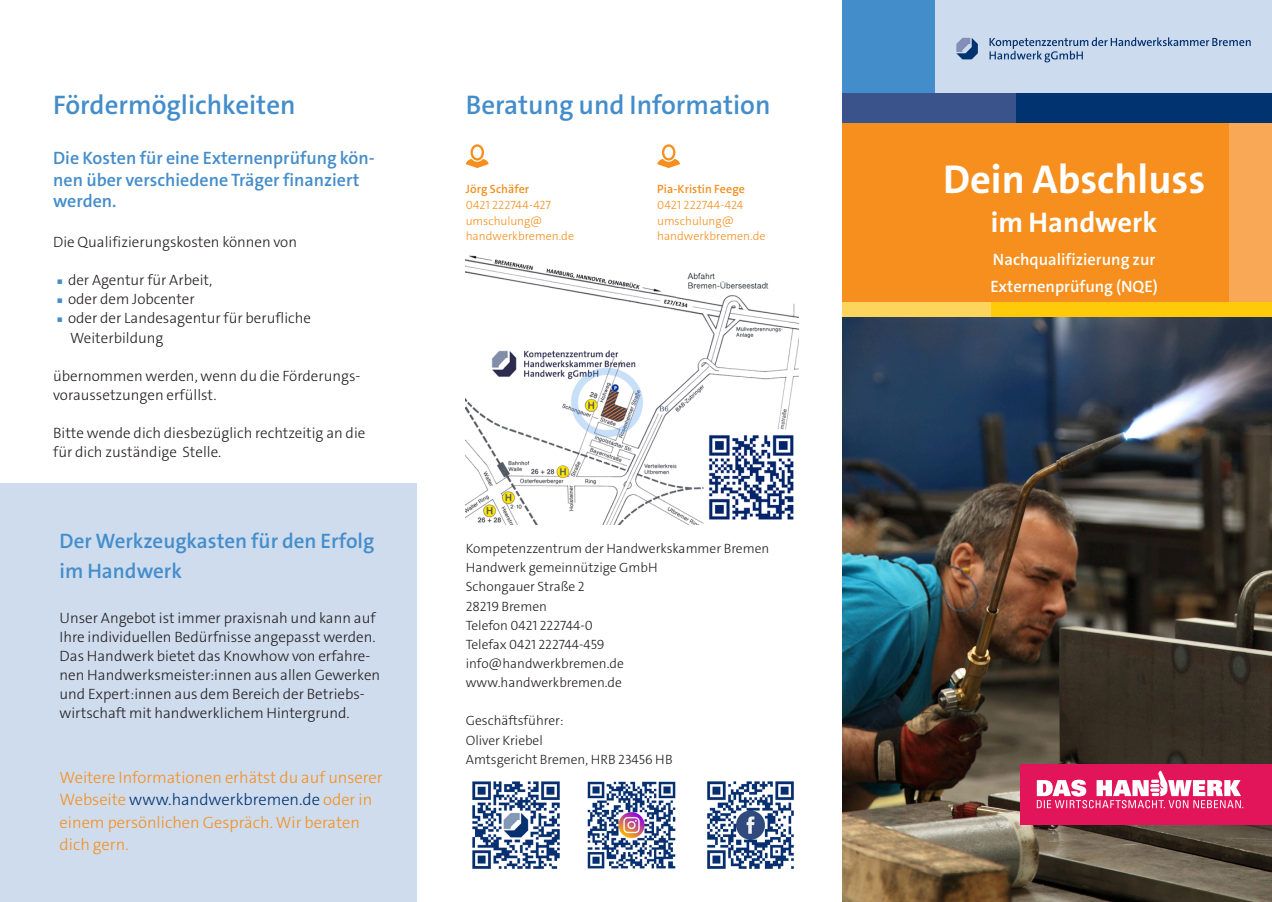
<style>
.page{position:relative;width:1272px;height:902px;background:#fff}
.page>*{position:absolute;margin:0;border:0;box-sizing:border-box;transform-origin:0 0}
.DIN_lang_Titel_24pt{font:700 40.5px "The Sans C4 s";color:#fff}
.DIN_lang_Untertitel_12pt{font:700 28.5px "The Sans C4 s";color:#fff}
.DIN_lang_Überschrift_18pt{font:600 27px "The Sans C4 s";color:#448dcb}
.DIN_lang_Überschrift_12pt{font:600 21px "The Sans C4 s";color:#448dcb}
.DIN_lang_Überschrift_12pt-2{font:600 18px/21.6px "The Sans C4 s";color:#448dcb}
.DIN_lang_Zitat_herausgestellt_11pt{font:300 16.5px/22.5px "The Sans C4 s";color:#f68f1e}
.DIN_lang_Untertitel_12pt-2{font:600 16.5px/27px "The Sans C4 s";color:#fff}
.DIN_lang_Überschrift_12pt-3{font:300 15px/19.2px "The Sans C4 s";color:#231f20}
.DIN_lang_Fließtext_Flattersatz_9pt{font:300 15px/19.2px "The Sans C4 s";color:#231f20}
.DIN_lang_Fließtext_Flattersatz_9pt-2{font:300 13.5px "The Sans C4 s";color:#231f20}
.DIN_lang_Marginaltext_7_5pt{font:300 12px/15.8px "The Sans C4 s";color:#f68f1e}
.DIN_lang_Marginaltext_7_5pt-2{font:600 12px/15.8px "The Sans C4 s";letter-spacing:.005em;color:#f68f1e}
.s1{color:#448dcb}
.s2{color:#013371}
.s3{font-weight:600}
.s4{font-weight:300}
</style>
<div class="page">
<img style="left:842px;top:317px;width:429px;height:584px">
<svg style="left:466px;top:144px;width:22px;height:24px"></svg>
<div style="left:842px;top:123px;width:429px;height:194px;background:#f68f1e"></div>
<div style="left:842px;top:0;width:429px;height:94px;background:#cddbef"></div>
<div style="left:1229px;top:123px;width:42px;height:194px;background:#f9a855"></div>
<div style="left:842px;top:0;width:92px;height:94px;background:#448dcb"></div>
<div style="left:842px;top:302px;width:429px;height:15px;background:#feca0a"></div>
<div style="left:842px;top:94px;width:429px;height:29px;background:#013371"></div>
<div style="left:842px;top:94px;width:173px;height:29px;background:#3a548b"></div>
<div style="left:842px;top:302px;width:149px;height:15px;background:#fed55c"></div>
<svg style="left:956px;top:37px;width:294px;height:25px"></svg>
<img style="left:472px;top:781px;width:88px;height:88px">
<img style="left:587px;top:781px;width:89px;height:88px">
<img style="left:707px;top:781px;width:87px;height:88px">
<img style="left:466px;top:255px;width:332px;height:269px">
<div style="left:0;top:483px;width:417px;height:418px;background:#cedcee"></div>
<svg style="left:657px;top:144px;width:23px;height:24px"></svg>
<div style="left:1020px;top:764px;width:251px;height:60px;background:#e3155a"></div>
<svg style="left:1036px;top:770px;width:207px;height:38px"></svg>
<p class="DIN_lang_Überschrift_18pt" style="left:53px;top:87px;width:244px">Fördermöglichkeiten</p>
<p class="DIN_lang_Überschrift_12pt-2" style="left:53px;top:147px;width:323px">Die Kosten für eine Externenprüfung kön&shy;nen über verschiedene Träger finanziert werden.</p>
<p class="DIN_lang_Fließtext_Flattersatz_9pt" style="left:53px;top:232px;width:245px">Die Qualifizierungskosten können von</p>
<p class="DIN_lang_Überschrift_12pt-3" style="left:53px;top:270px;width:161px"><span class="s1">▗</span> der Agentur für Arbeit,</p>
<p class="DIN_lang_Überschrift_12pt-3" style="left:53px;top:289px;width:143px"><span class="s1">▗</span> oder dem Jobcenter</p>
<p class="DIN_lang_Überschrift_12pt-3" style="left:70px;top:309px;width:242px;text-indent:-17px"><span class="s1">▗</span> oder der Landesagentur für berufliche<br>Weiterbildung</p>
<p class="DIN_lang_Fließtext_Flattersatz_9pt" style="left:53px;top:366px;width:309px">übernommen werden, wenn du die Förderungs&shy;voraussetzungen erfüllst.</p>
<p class="DIN_lang_Fließtext_Flattersatz_9pt" style="left:53px;top:423px;width:314px">Bitte wende dich diesbezüglich rechtzeitig an die für dich zuständige Stelle.</p>
<p class="DIN_lang_Überschrift_12pt" style="left:60px;top:528px;width:316px">Der Werkzeugkasten für den Erfolg</p>
<p class="DIN_lang_Überschrift_12pt" style="left:60px;top:557px;width:124px">im Handwerk</p>
<p class="DIN_lang_Überschrift_12pt-3" style="left:60px;top:608px;width:322px">Unser Angebot ist immer praxisnah und kann auf Ihre individuellen Bedürfnisse angepasst werden.<br>Das Handwerk bietet das Knowhow von erfahre&shy;nen Handwerksmeister:innen aus allen Gewerken und Expert:innen aus dem Bereich der Betriebs&shy;wirtschaft mit handwerklichem Hintergrund.</p>
<p class="DIN_lang_Zitat_herausgestellt_11pt" style="left:60px;top:766px;width:324px">Weitere Informationen erhätst du auf unserer Webseite <span class="s2">www.handwerkbremen.de</span> oder in einem persönlichen Gespräch. Wir beraten dich gern.</p>
<p class="DIN_lang_Überschrift_18pt" style="left:466px;top:87px;width:306px">Beratung und Information</p>
<p class="DIN_lang_Marginaltext_7_5pt" style="left:466px;top:181px;width:110px"><span class="s3">Jörg Schäfer<br></span>0421 222744-427 umschulung@ handwerkbremen.de</p>
<p class="DIN_lang_Marginaltext_7_5pt-2" style="left:657px;top:181px;width:89px">Pia-Kristin Feege<br><span class="s4">0421 222744-424</span></p>
<p class="DIN_lang_Marginaltext_7_5pt" style="left:657px;top:213px;width:78px">umschulung@</p>
<p class="DIN_lang_Marginaltext_7_5pt" style="left:657px;top:228px;width:110px">handwerkbremen.de</p>
<p class="DIN_lang_Fließtext_Flattersatz_9pt-2" style="left:466px;top:540px;width:305px">Kompetenzzentrum der Handwerkskammer Bremen</p>
<p class="DIN_lang_Fließtext_Flattersatz_9pt-2" style="left:466px;top:559px;width:193px">Handwerk gemeinnützige GmbH</p>
<p class="DIN_lang_Fließtext_Flattersatz_9pt-2" style="left:466px;top:578px;width:120px">Schongauer Straße 2</p>
<p class="DIN_lang_Fließtext_Flattersatz_9pt-2" style="left:466px;top:597px;width:83px">28219 Bremen</p>
<p class="DIN_lang_Fließtext_Flattersatz_9pt-2" style="left:466px;top:616px;width:128px">Telefon 0421 222744-0</p>
<p class="DIN_lang_Fließtext_Flattersatz_9pt-2" style="left:466px;top:635px;width:140px">Telefax 0421 222744-459</p>
<p class="DIN_lang_Fließtext_Flattersatz_9pt-2" style="left:466px;top:654px;width:159px">info@handwerkbremen.de</p>
<p class="DIN_lang_Fließtext_Flattersatz_9pt-2" style="left:466px;top:673px;width:158px">www.handwerkbremen.de</p>
<p class="DIN_lang_Fließtext_Flattersatz_9pt-2" style="left:466px;top:712px;width:99px">Geschäftsführer:</p>
<p class="DIN_lang_Fließtext_Flattersatz_9pt-2" style="left:466px;top:731px;width:79px">Oliver Kriebel</p>
<p class="DIN_lang_Fließtext_Flattersatz_9pt-2" style="left:466px;top:750px;width:208px">Amtsgericht Bremen, HRB 23456 HB</p>
<p class="DIN_lang_Titel_24pt" style="left:943px;top:153px;width:264px">Dein Abschluss</p>
<p class="DIN_lang_Untertitel_12pt" style="left:990px;top:203px;width:168px">im Handwerk</p>
<p class="DIN_lang_Untertitel_12pt-2" style="left:990px;top:246px;width:169px">Nachqualifizierung zur<br>Externenprüfung (NQE)</p>
</div>
